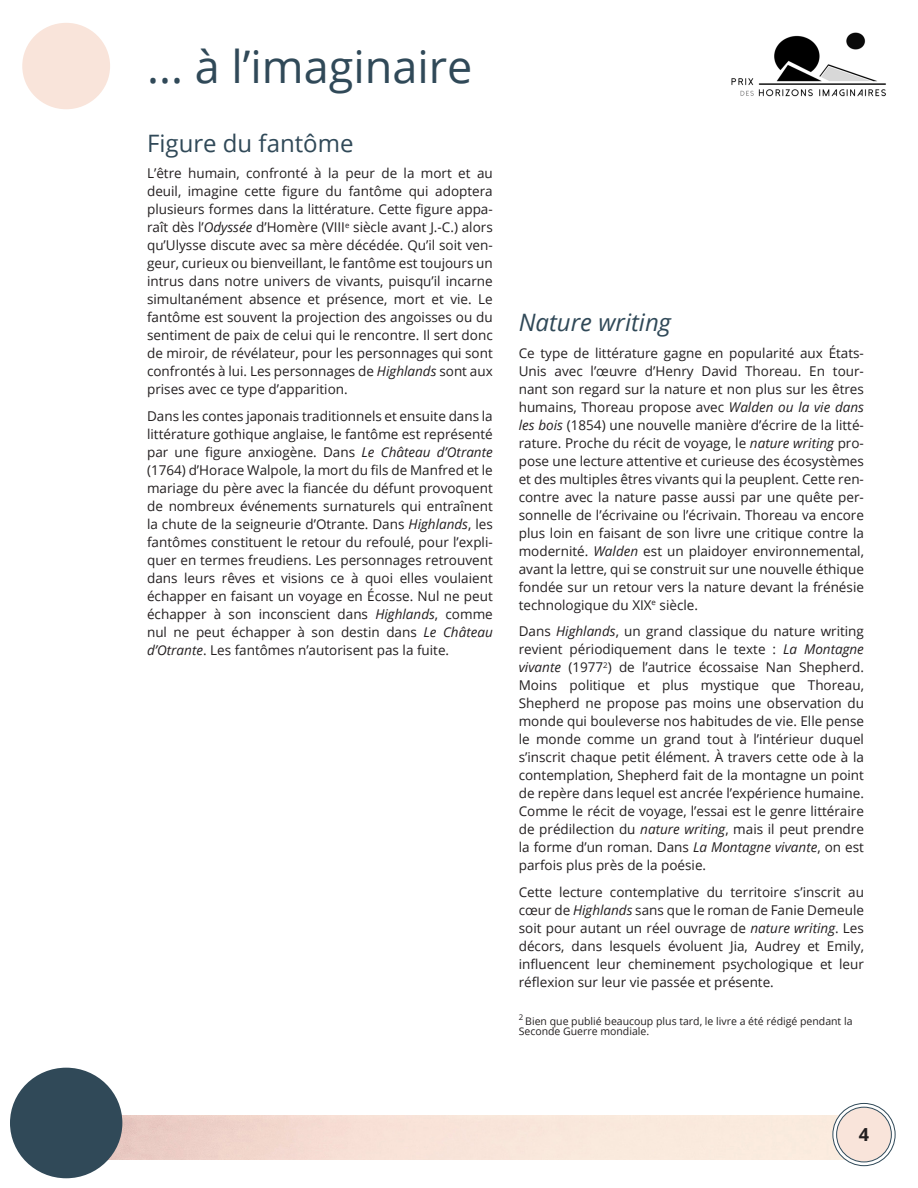
<style>
.page{position:relative;width:918px;height:1188px;background:#fff}
.page>*{position:absolute;margin:0;border:0;box-sizing:border-box;transform-origin:0 0}
.infos{font:45px "Open Sans";color:#304958}
.Texte_courant{font:24px "Open Sans";color:#304958}
.Texte_courant-2{font:italic 24px "Open Sans";color:#304958}
.t1{font:700 18px "Open Sans";color:#231f20}
.Texte_courant-3{font:13.5px/18px "Open Sans";color:#231f20;text-align:justify}
.Énumération{font:10.5px/10.5px "Open Sans";color:#231f20}
.s1{font-style:italic}
</style>
<div class="page">
<img style="left:109px;top:1115px;width:742px;height:44px">
<div style="left:10px;top:1068px;width:112px;height:110px;background:#304958;border-radius:50%"></div>
<div style="left:837px;top:1107px;width:54px;height:55px;background:#f9e4da;border-radius:50%"></div>
<div style="left:832px;top:1103px;width:64px;height:63px;border:4px solid #fff;border-radius:50%"></div>
<div style="left:832px;top:1103px;width:64px;height:63px;border:1px solid #304958;border-radius:50%"></div>
<div style="left:836px;top:1107px;width:56px;height:55px;border:1px solid #304958;border-radius:50%"></div>
<div style="left:22px;top:23px;width:88px;height:86px;background:#f9e4da;border-radius:50%"></div>
<img style="left:731px;top:32px;width:155px;height:65px">
<p class="infos" style="left:147px;top:36px;width:327px">... à l’imaginaire</p>
<p class="Texte_courant" style="left:147px;top:126px;width:208px">Figure du fantôme</p>
<p class="Texte_courant-3" style="left:147px;top:164px;width:347px">L’être humain, confronté à la peur de la mort et au deuil, imagine cette figure du fantôme qui adoptera plusieurs formes dans la littérature. Cette figure appa&shy;raît dès l’<span class="s1">Odyssée</span> d’Homère (VIII<sup>e</sup> siècle avant J.-C.) alors qu’Ulysse discute avec sa mère décédée. Qu’il soit ven&shy;geur, curieux ou bienveillant, le fantôme est toujours un intrus dans notre univers de vivants, puisqu’il incarne simultanément absence et présence, mort et vie. Le fantôme est souvent la projection des angoisses ou du sentiment de paix de celui qui le rencontre. Il sert donc de miroir, de révélateur, pour les personnages qui sont confrontés à lui. Les personnages de <span class="s1">Highlands</span> sont aux prises avec ce type d’apparition.</p>
<p class="Texte_courant-3" style="left:147px;top:406px;width:347px">Dans les contes japonais traditionnels et ensuite dans la littérature gothique anglaise, le fantôme est représenté par une figure anxiogène. Dans <span class="s1">Le Château d’Otrante </span>(1764) d’Horace Walpole, la mort du fils de Manfred et le mariage du père avec la fiancée du défunt provoquent de nombreux événements surnaturels qui entraînent la chute de la seigneurie d’Otrante. Dans <span class="s1">Highlands</span>, les fantômes constituent le retour du refoulé, pour l’expli&shy;quer en termes freudiens. Les personnages retrouvent dans leurs rêves et visions ce à quoi elles voulaient échapper en faisant un voyage en Écosse. Nul ne peut échapper à son inconscient dans <span class="s1">Highlands</span>, comme nul ne peut échapper à son destin dans <span class="s1">Le Château d’Otrante</span>. Les fantômes n’autorisent pas la fuite.</p>
<p class="Texte_courant-2" style="left:519px;top:306px;width:154px">Nature writing</p>
<p class="Texte_courant-3" style="left:519px;top:343px;width:347px">Ce type de littérature gagne en popularité aux États-Unis avec l’œuvre d’Henry David Thoreau. En tour&shy;nant son regard sur la nature et non plus sur les êtres humains, Thoreau propose avec <span class="s1">Walden ou la vie dans les bois</span> (1854) une nouvelle manière d’écrire de la litté&shy;rature. Proche du récit de voyage, le <span class="s1">nature writing</span> pro&shy;pose une lecture attentive et curieuse des écosystèmes et des multiples êtres vivants qui la peuplent. Cette ren&shy;contre avec la nature passe aussi par une quête per&shy;sonnelle de l’écrivaine ou l’écrivain. Thoreau va encore plus loin en faisant de son livre une critique contre la modernité. <span class="s1">Walden</span> est un plaidoyer environnemental, avant la lettre, qui se construit sur une nouvelle éthique fondée sur un retour vers la nature devant la frénésie technologique du XIX<sup>e</sup> siècle.</p>
<p class="Texte_courant-3" style="left:519px;top:622px;width:347px">Dans <span class="s1">Highlands</span>, un grand classique du nature writing revient périodiquement dans le texte : <span class="s1">La Montagne vivante</span> (1977<sup>2</sup>) de l’autrice écossaise Nan Shepherd.<br>Moins politique et plus mystique que Thoreau, Shepherd ne propose pas moins une observation du monde qui bouleverse nos habitudes de vie. Elle pense le monde comme un grand tout à l’intérieur duquel s’inscrit chaque petit élément. À travers cette ode à la contemplation, Shepherd fait de la montagne un point de repère dans lequel est ancrée l’expérience humaine.<br>Comme le récit de voyage, l’essai est le genre littéraire de prédilection du <span class="s1">nature writing</span>, mais il peut prendre la forme d’un roman. Dans <span class="s1">La Montagne vivante</span>, on est parfois plus près de la poésie.</p>
<p class="Texte_courant-3" style="left:519px;top:883px;width:347px">Cette lecture contemplative du territoire s’inscrit au cœur de <span class="s1">Highlands</span> sans que le roman de Fanie Demeule soit pour autant un réel ouvrage de <span class="s1">nature writing</span>. Les décors, dans lesquels évoluent Jia, Audrey et Emily, influencent leur cheminement psychologique et leur réflexion sur leur vie passée et présente.</p>
<p class="Énumération" style="left:519px;top:1016px;width:335px"><sup>2</sup> Bien que publié beaucoup plus tard, le livre a été rédigé pendant la<br>Seconde Guerre mondiale.</p>
<h3 class="t1" style="left:859px;top:1122px;width:12px">4</h3>
</div>
